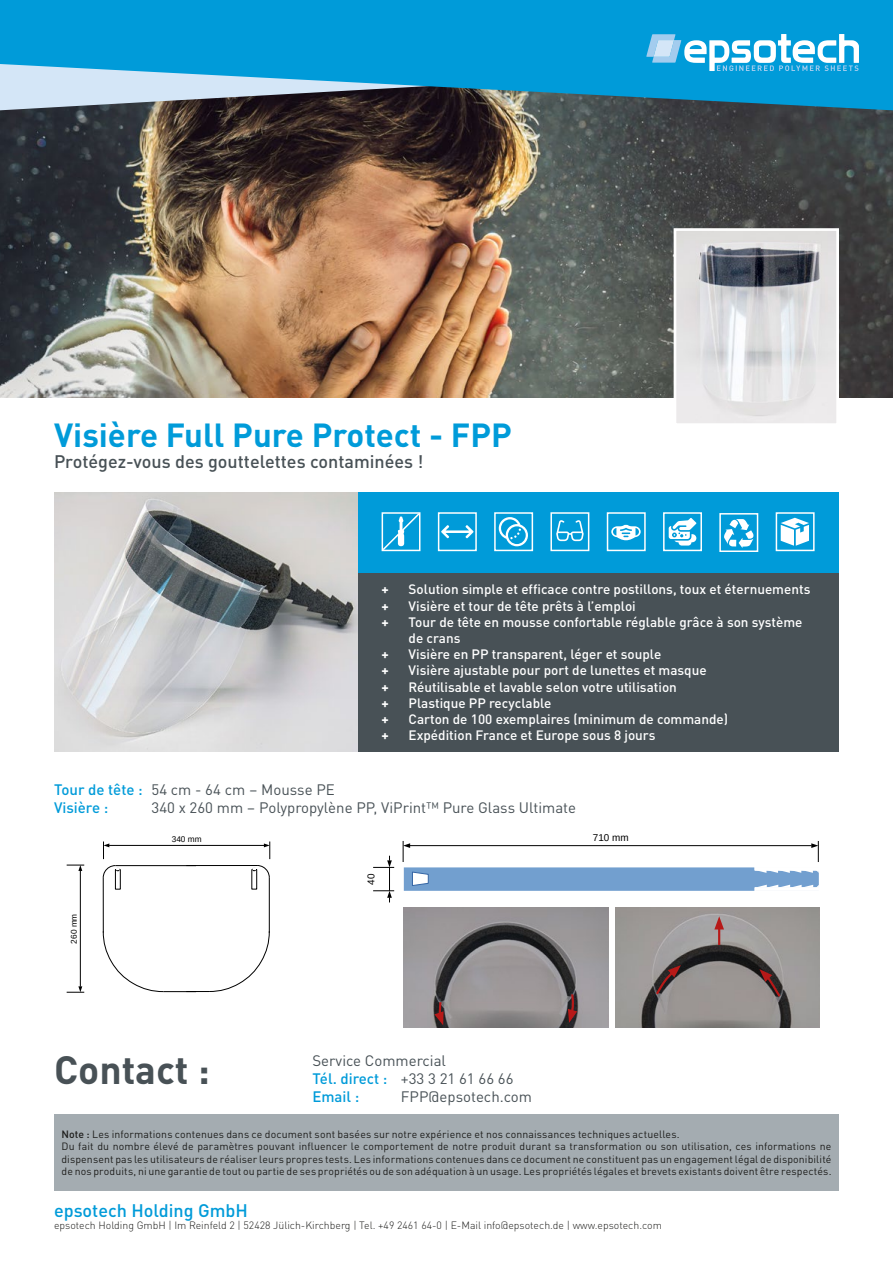
<style>
.page{position:relative;width:893px;height:1263px;background:#fff}
.page>*{position:absolute;margin:0;border:0;box-sizing:border-box;transform-origin:0 0}
.t1{font:700 39px "DIN Pro";color:#485156}
.t2{font:700 33px "DIN Pro";color:#009bd9}
.t3{font:500 18px "DIN Pro";color:#485156}
.t4{font:500 18px "DIN Pro";color:#009bd9}
.t5{font:15px/18px "DIN Pro";color:#485156}
.t6{font:500 15px "DIN Pro";color:#009bd9}
.t7{font:500 13.5px/16.2px "DIN Pro";color:#fff}
.t8{font:700 13.5px "DIN Pro";color:#fff}
.Note_fond_gris{font:10.5px/12.6px "DIN Pro";letter-spacing:.01em;color:#1d1d1b;text-align:justify}
.t9{font:300 10.5px "DIN Pro";color:#1d1d1b}
.t10{font:9.9px "Liberation Sans";color:#000}
.t11{font:8.25px "Liberation Sans";color:#000}
.s1{font-weight:500;color:#009bd9}
.s2{font-weight:500}
</style>
<div class="page">
<div style="left:357px;top:492px;width:482px;height:81px;background:#009bd9"></div>
<img style="left:0;top:110px;width:893px;height:288px">
<div style="left:357px;top:573px;width:482px;height:178px;background:#485156"></div>
<svg style="left:0;top:0;width:893px;height:110px;fill:#009bd9"></svg>
<svg style="left:646px;top:34px;width:213px;height:37px"></svg>
<img style="left:678px;top:232px;width:157px;height:190px">
<div style="left:674px;top:228px;width:165px;height:198px;border:3px solid #fff"></div>
<img style="left:54px;top:492px;width:303px;height:259px">
<svg style="left:381px;top:512px;width:40px;height:40px"></svg>
<div style="left:438px;top:512px;width:39px;height:39px;border:2px solid #fff"></div>
<svg style="left:441px;top:525px;width:32px;height:13px"></svg>
<div style="left:663px;top:512px;width:39px;height:39px;border:2px solid #fff"></div>
<svg style="left:669px;top:518px;width:27px;height:27px"></svg>
<div style="left:719px;top:513px;width:39px;height:39px;border:2px solid #fff"></div>
<svg style="left:724px;top:519px;width:30px;height:29px"></svg>
<div style="left:494px;top:512px;width:39px;height:39px;border:2px solid #fff"></div>
<svg style="left:499px;top:517px;width:29px;height:29px"></svg>
<div style="left:776px;top:512px;width:39px;height:39px;border:2px solid #fff"></div>
<svg style="left:781px;top:518px;width:28px;height:28px"></svg>
<div style="left:550px;top:512px;width:39px;height:39px;border:2px solid #fff"></div>
<svg style="left:556px;top:520px;width:28px;height:21px"></svg>
<div style="left:607px;top:512px;width:39px;height:39px;border:2px solid #fff"></div>
<svg style="left:611px;top:524px;width:30px;height:16px"></svg>
<div style="left:54px;top:1114px;width:785px;height:77px;background:#a4acb1"></div>
<svg style="left:403px;top:841px;width:416px;height:50px"></svg>
<svg style="left:373px;top:856px;width:21px;height:46px"></svg>
<hr style="left:103px;top:878px;width:1px;height:54px;background:#000">
<svg style="left:102px;top:930px;width:61px;height:62px"></svg>
<hr style="left:115px;top:865px;width:81px;height:1px;background:#000">
<hr style="left:163px;top:991px;width:33px;height:1px;background:#000">
<hr style="left:269px;top:878px;width:1px;height:55px;background:#000">
<hr style="left:186px;top:865px;width:71px;height:1px;background:#000">
<svg style="left:196px;top:930px;width:74px;height:62px"></svg>
<hr style="left:80px;top:871px;width:1px;height:115px;background:#000">
<svg style="left:67px;top:865px;width:17px;height:6px"></svg>
<svg style="left:67px;top:986px;width:17px;height:7px"></svg>
<hr style="left:109px;top:845px;width:155px;height:1px;background:#000">
<svg style="left:102px;top:841px;width:19px;height:49px"></svg>
<svg style="left:251px;top:841px;width:19px;height:49px"></svg>
<img style="left:404px;top:907px;width:205px;height:121px">
<img style="left:615px;top:907px;width:205px;height:121px">
<svg style="left:759px;top:969px;width:23px;height:30px"></svg>
<svg style="left:654px;top:965px;width:27px;height:32px"></svg>
<hr style="left:718px;top:925px;width:2px;height:20px;background:#b71918">
<svg style="left:714px;top:916px;width:10px;height:13px"></svg>
<svg style="left:568px;top:992px;width:9px;height:31px"></svg>
<svg style="left:434px;top:1000px;width:10px;height:25px"></svg>
<p class="t2" style="left:54px;top:409px;width:459px">Visière Full Pure Protect - FPP</p>
<p class="t3" style="left:54px;top:448px;width:371px">Protégez-vous des gouttelettes contaminées !</p>
<p class="t8" style="left:382px;top:579px;width:9px">+</p>
<p class="t7" style="left:409px;top:580px;width:403px">Solution simple et efficace contre postillons, toux et éternuements</p>
<p class="t8" style="left:382px;top:595px;width:9px">+</p>
<p class="t7" style="left:409px;top:597px;width:229px">Visière et tour de tête prêts à l’emploi</p>
<p class="t8" style="left:382px;top:611px;width:9px">+</p>
<p class="t7" style="left:409px;top:613px;width:395px">Tour de tête en mousse confortable réglable grâce à son système de crans</p>
<p class="t8" style="left:382px;top:644px;width:9px">+</p>
<p class="t7" style="left:409px;top:645px;width:254px">Visière en PP transparent, léger et souple</p>
<p class="t8" style="left:382px;top:660px;width:9px">+</p>
<p class="t7" style="left:409px;top:661px;width:300px">Visière ajustable pour port de lunettes et masque</p>
<p class="t8" style="left:382px;top:676px;width:9px">+</p>
<p class="t7" style="left:409px;top:678px;width:270px">Réutilisable et lavable selon votre utilisation</p>
<p class="t8" style="left:382px;top:692px;width:9px">+</p>
<p class="t7" style="left:409px;top:694px;width:144px">Plastique PP recyclable</p>
<p class="t8" style="left:382px;top:708px;width:9px">+</p>
<p class="t7" style="left:409px;top:710px;width:321px">Carton de 100 exemplaires (minimum de commande)</p>
<p class="t8" style="left:382px;top:725px;width:9px">+</p>
<p class="t7" style="left:409px;top:726px;width:248px">Expédition France et Europe sous 8 jours</p>
<p class="t5" style="left:54px;top:779px;width:282px"><span class="s1">Tour de tête :</span> 54 cm - 64 cm – Mousse PE</p>
<p class="t6" style="left:54px;top:796px;width:56px">Visière :</p>
<p class="t5" style="left:151px;top:797px;width:426px">340 x 260 mm – Polypropylène PP, ViPrint™ Pure Glass Ultimate</p>
<p class="t11" style="left:71px;top:944px;width:31px;rotate:-90deg">260 mm</p>
<p class="t11" style="left:172px;top:836px;width:32px">340 mm</p>
<p class="t10" style="left:367px;top:885px;width:13px;rotate:-90deg">40</p>
<p class="t10" style="left:593px;top:834px;width:37px">710 mm</p>
<p class="t1" style="left:54px;top:1040px;width:157px">Contact :</p>
<p class="t5" style="left:312px;top:1050px;width:203px">Service Commercial<br><span class="s1">Tél. direct :</span> +33 3 21 61 66 66</p>
<p class="t6" style="left:312px;top:1085px;width:48px">Email :</p>
<p class="t5" style="left:401px;top:1086px;width:133px">FPP@epsotech.com</p>
<p class="Note_fond_gris" style="left:62px;top:1127px;width:620px"><span class="s2">Note :</span> Les informations contenues dans ce document sont basées sur notre expérience et nos connaissances techniques actuelles.</p>
<p class="Note_fond_gris" style="left:62px;top:1139px;width:771px">Du fait du nombre élevé de paramètres pouvant influencer le comportement de notre produit durant sa transformation ou son utilisation, ces informations ne dispensent pas les utilisateurs de réaliser leurs propres tests. Les informations contenues dans ce document ne constituent pas un engagement légal de disponibilité de nos produits, ni une garantie de tout ou partie de ses propriétés ou de son adéquation à un usage. Les propriétés légales et brevets existants doivent être respectés.</p>
<p class="t4" style="left:54px;top:1196px;width:195px">epsotech Holding GmbH</p>
<p class="t9" style="left:54px;top:1217px;width:609px">epsotech Holding GmbH | Im Reinfeld 2 | 52428 Jülich-Kirchberg | Tel. +49 2461 64-0 | E-Mail info@epsotech.de | www.epsotech.com</p>
</div>
